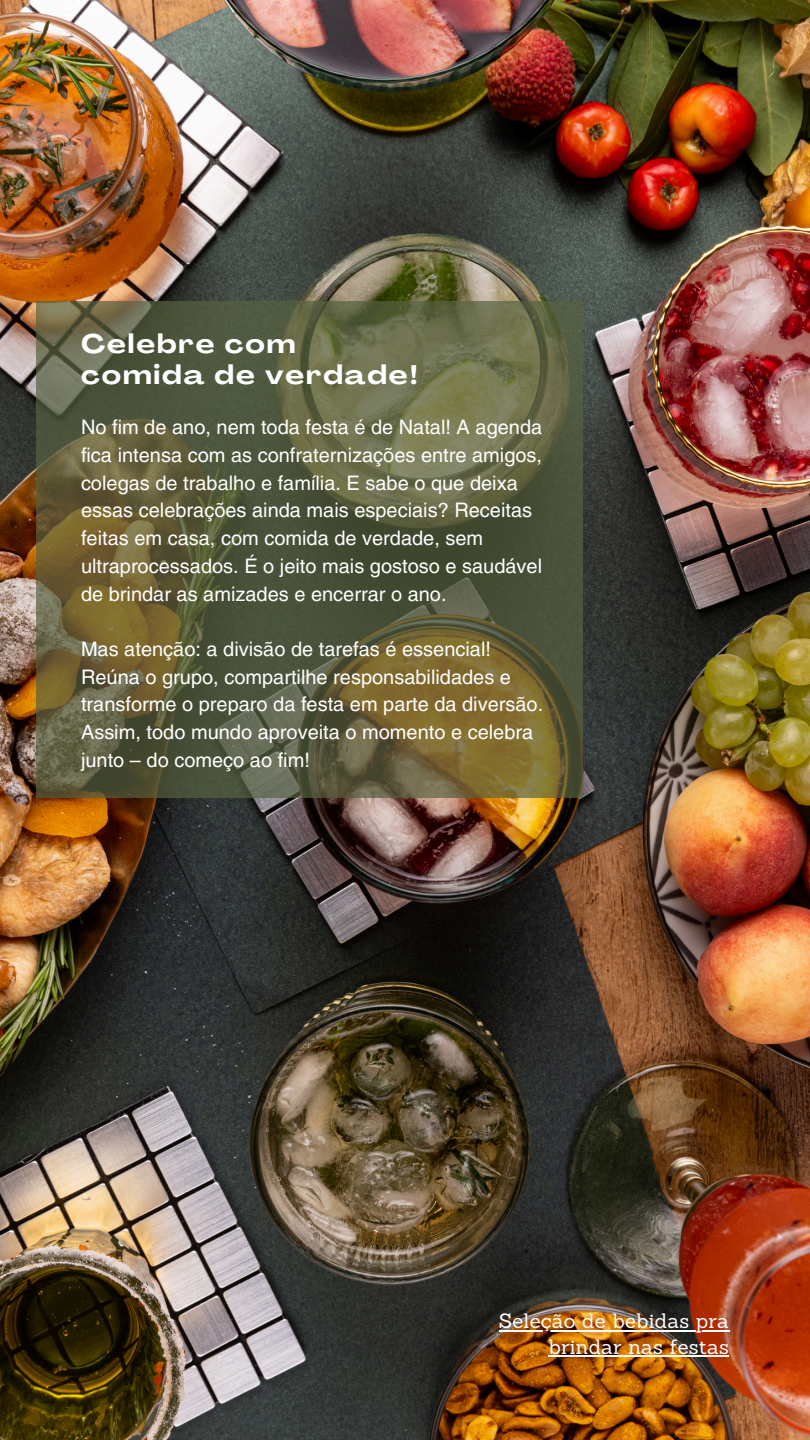
<style>
.page{position:relative;width:810px;height:1440px;background:#fff}
.page>*{position:absolute;margin:0;border:0;box-sizing:border-box;transform-origin:0 0}
.t1{font:700 expanded 26.5px/30.8px "Agrandir";letter-spacing:.07em;color:#fff}
.t2{font:20.2px "Sanchez";letter-spacing:.01em;color:#fff}
.t3{font:20px/27.8px "Helvetica LT Pro";color:#fff}
</style>
<div class="page">
<img style="left:0;top:0;width:810px;height:1440px">
<svg style="left:36px;top:301px;width:546px;height:497px;background:#5f5f3d"></svg>
<hr style="left:499px;top:1330px;width:230px;height:1px;background:#fff">
<hr style="left:549px;top:1355px;width:180px;height:2px;background:#fff">
<h1 class="t1" style="left:81px;top:331px;width:338px">Celebre com comida de verdade!</h1>
<p class="t3" style="left:81px;top:415px;width:463px">No fim de ano, nem toda festa é de Natal! A agenda fica intensa com as confraternizações entre amigos, colegas de trabalho e família. E sabe o que deixa essas celebrações ainda mais especiais? Receitas feitas em casa, com comida de verdade, sem ultraprocessados. É o jeito mais gostoso e saudável de brindar as amizades e encerrar o ano.</p>
<p class="t3" style="left:81px;top:637px;width:464px">Mas atenção: a divisão de tarefas é essencial!<br>Reúna o grupo, compartilhe responsabilidades e transforme o preparo da festa em parte da diversão.<br>Assim, todo mundo aproveita o momento e celebra junto – do começo ao fim!</p>
<p class="t2" style="left:499px;top:1308px;width:232px">Seleção de bebidas pra</p>
<p class="t2" style="left:549px;top:1334px;width:182px">brindar nas festas</p>
</div>
